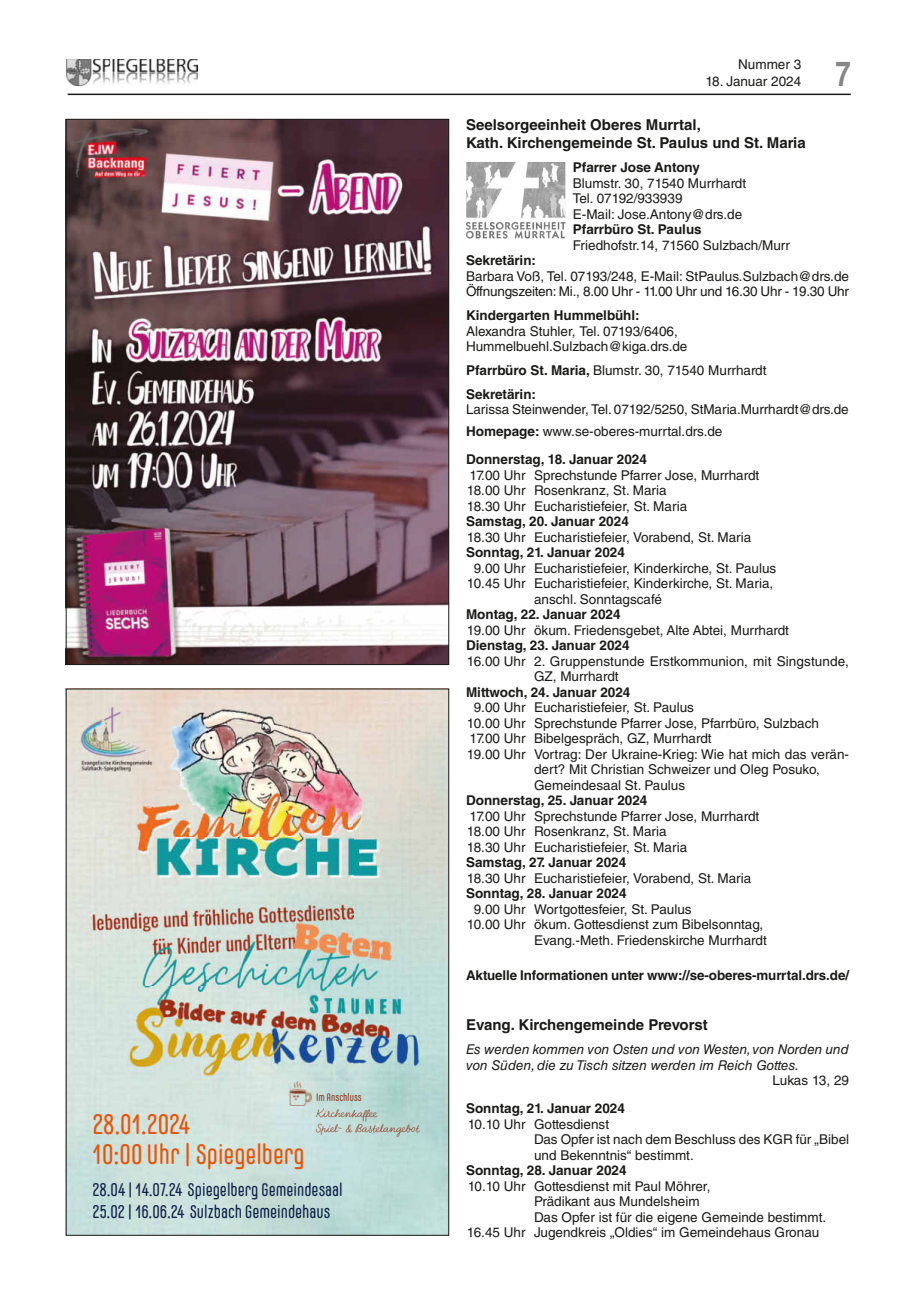
<style>
.page{position:relative;width:915px;height:1297px;background:#fff}
.page>*{position:absolute;margin:0;border:0;box-sizing:border-box;transform-origin:0 0}
.t1{font:700 34.5px "Helvetica LT Std";color:#868786;scale:.8 1}
.t2{font:28.2px "Carl Marx";color:#ea5407}
.t3{font:18.3px/22px "Carl Marx";color:#10234a}
.t4{font:700 15px/18.5px "Helvetica LT Std";color:#1a1a18}
.t5{font:13.5px/15.5px "Helvetica LT Std";color:#1a1a18}
.t6{font:700 13.5px/23.7px "Helvetica LT Std";color:#1a1a18}
.t7{font:italic 13.5px/15.5px "Helvetica LT Std";color:#1a1a18}
.t8{font:12px "Bellfort Draw Script";color:#8d371a}
.t9{font:10.8px "Carl Marx";color:#8d371a}
.s1{font-weight:400}
.s2{font-weight:700}
</style>
<div class="page">
<hr style="left:68px;top:94px;width:782px;height:1px;background:#1a1a18">
<img style="left:66px;top:59px;width:132px;height:27px">
<img style="left:68px;top:121px;width:379px;height:542px">
<img style="left:68px;top:691px;width:379px;height:542px">
<img style="left:289px;top:1081px;width:25px;height:24px">
<img style="left:466px;top:163px;width:100px;height:76px">
<p class="t9" style="left:316px;top:1091px;width:47px">Im Anschluss</p>
<p class="t8" style="left:316px;top:1107px;width:62px">Kirchenkaffee</p>
<h2 class="t2" style="left:93px;top:1109px;width:99px">28.01.2024</h2>
<p class="t8" style="left:316px;top:1121px;width:105px">Spiel- &amp; Bastelangebot</p>
<h2 class="t2" style="left:93px;top:1138px;width:213px">10:00 Uhr | Spiegelberg</h2>
<h3 class="t3" style="left:93px;top:1178px;width:251px">28.04 | 14.07.24 Spiegelberg Gemeindesaal<br>25.02 | 16.06.24 Sulzbach Gemeindehaus</h3>
<p class="t5" style="left:738px;top:57px;width:65px">Nummer 3</p>
<p class="t5" style="left:705px;top:73px;width:97px">18. Januar 2024</p>
<h1 class="t1" style="left:835px;top:53px;width:21px">7</h1>
<p class="t4" style="left:466px;top:115px;width:341px">Seelsorgeeinheit Oberes Murrtal,<br>Kath. Kirchengemeinde St. Paulus und St. Maria</p>
<p class="t6" style="left:572px;top:156px;width:129px">Pfarrer Jose Antony</p>
<p class="t5" style="left:572px;top:175px;width:175px">Blumstr. 30, 71540 Murrhardt<br>Tel. 07192/933939<br>E-Mail: Jose.Antony@drs.de</p>
<p class="t6" style="left:572px;top:218px;width:130px">Pfarrbüro St. Paulus</p>
<p class="t5" style="left:572px;top:237px;width:218px">Friedhofstr.14, 71560 Sulzbach/Murr</p>
<p class="t6" style="left:466px;top:249px;width:72px">Sekretärin:</p>
<p class="t5" style="left:466px;top:268px;width:384px">Barbara Voß, Tel. 07193/248, E-Mail: StPaulus.Sulzbach@drs.de<br>Öffnungszeiten: Mi., 8.00 Uhr - 11.00 Uhr und 16.30 Uhr - 19.30 Uhr</p>
<p class="t6" style="left:466px;top:303px;width:175px">Kindergarten Hummelbühl:</p>
<p class="t5" style="left:466px;top:323px;width:223px">Alexandra Stuhler, Tel. 07193/6406,<br>Hummelbuehl.Sulzbach@kiga.drs.de</p>
<p class="t6" style="left:466px;top:358px;width:302px">Pfarrbüro St. Maria, <span class="s1">Blumstr. 30, 71540 Murrhardt<br></span>Sekretärin:</p>
<p class="t5" style="left:466px;top:398px;width:384px;line-height:21.9px">Larissa Steinwender, Tel. 07192/5250, StMaria.Murrhardt@drs.de<br><span class="s2">Homepage:</span> www.se-oberes-murrtal.drs.de</p>
<p class="t6" style="left:466px;top:447px;width:182px">Donnerstag, 18. Januar 2024</p>
<p class="t5" style="left:466px;top:467px;width:294px">17.00 Uhr Sprechstunde Pfarrer Jose, Murrhardt<br>18.00 Uhr Rosenkranz, St. Maria<br>18.30 Uhr Eucharistiefeier, St. Maria</p>
<p class="t6" style="left:466px;top:509px;width:164px">Samstag, 20. Januar 2024</p>
<p class="t5" style="left:466px;top:529px;width:286px">18.30 Uhr Eucharistiefeier, Vorabend, St. Maria</p>
<p class="t6" style="left:466px;top:540px;width:160px">Sonntag, 21. Januar 2024</p>
<p class="t5" style="left:473px;top:560px;width:304px">9.00 Uhr Eucharistiefeier, Kinderkirche, St. Paulus</p>
<p class="t5" style="left:467px;top:576px;width:308px">10.45 Uhr Eucharistiefeier, Kinderkirche, St. Maria,</p>
<p class="t5" style="left:534px;top:591px;width:129px">anschl. Sonntagscafé</p>
<p class="t6" style="left:466px;top:602px;width:156px">Montag, 22. Januar 2024</p>
<p class="t5" style="left:466px;top:622px;width:323px">19.00 Uhr ökum. Friedensgebet, Alte Abtei, Murrhardt</p>
<p class="t6" style="left:466px;top:633px;width:165px">Dienstag, 23. Januar 2024</p>
<p class="t5" style="left:534px;top:653px;width:316px;text-indent:-67px">16.00 Uhr 2. Gruppenstunde Erstkommunion, mit Singstunde,<br>GZ, Murrhardt</p>
<p class="t6" style="left:466px;top:680px;width:166px">Mittwoch, 24. Januar 2024</p>
<p class="t5" style="left:473px;top:700px;width:222px">9.00 Uhr Eucharistiefeier, St. Paulus</p>
<p class="t5" style="left:467px;top:715px;width:353px">10.00 Uhr Sprechstunde Pfarrer Jose, Pfarrbüro, Sulzbach</p>
<p class="t5" style="left:469px;top:731px;width:244px">17.00 Uhr Bibelgespräch, GZ, Murrhardt</p>
<p class="t5" style="left:466px;top:746px;width:383px">19.00 Uhr Vortrag: Der Ukraine-Krieg: Wie hat mich das verän-</p>
<p class="t5" style="left:534px;top:762px;width:287px">dert? Mit Christian Schweizer und Oleg Posuko,</p>
<p class="t5" style="left:534px;top:777px;width:152px">Gemeindesaal St. Paulus</p>
<p class="t6" style="left:466px;top:788px;width:183px">Donnerstag, 25. Januar 2024</p>
<p class="t5" style="left:466px;top:808px;width:294px">17.00 Uhr Sprechstunde Pfarrer Jose, Murrhardt<br>18.00 Uhr Rosenkranz, St. Maria<br>18.30 Uhr Eucharistiefeier, St. Maria</p>
<p class="t6" style="left:466px;top:850px;width:162px">Samstag, 27. Januar 2024</p>
<p class="t5" style="left:466px;top:870px;width:286px">18.30 Uhr Eucharistiefeier, Vorabend, St. Maria</p>
<p class="t6" style="left:466px;top:881px;width:162px">Sonntag, 28. Januar 2024</p>
<p class="t5" style="left:473px;top:901px;width:219px">9.00 Uhr Wortgottesfeier, St. Paulus</p>
<p class="t5" style="left:467px;top:917px;width:298px">10.00 Uhr ökum. Gottesdienst zum Bibelsonntag,</p>
<p class="t5" style="left:534px;top:932px;width:234px">Evang.-Meth. Friedenskirche Murrhardt</p>
<p class="t6" style="left:466px;top:963px;width:384px">Aktuelle Informationen unter www://se-oberes-murrtal.drs.de/</p>
<p class="t4" style="left:466px;top:1015px;width:243px">Evang. Kirchengemeinde Prevorst</p>
<p class="t7" style="left:466px;top:1041px;width:384px">Es werden kommen von Osten und von Westen, von Norden und von Süden, die zu Tisch sitzen werden im Reich Gottes.</p>
<p class="t5" style="left:772px;top:1072px;width:78px">Lukas 13, 29</p>
<p class="t6" style="left:466px;top:1096px;width:160px">Sonntag, 21. Januar 2024</p>
<p class="t5" style="left:534px;top:1116px;width:316px;text-indent:-66px">10.10 Uhr Gottesdienst<br>Das Opfer ist nach dem Beschluss des KGR für „Bibel und Bekenntnis“ bestimmt.</p>
<p class="t6" style="left:466px;top:1158px;width:162px">Sonntag, 28. Januar 2024</p>
<p class="t5" style="left:467px;top:1178px;width:244px">10.10 Uhr Gottesdienst mit Paul Möhrer,</p>
<p class="t5" style="left:534px;top:1194px;width:167px">Prädikant aus Mundelsheim</p>
<p class="t5" style="left:534px;top:1209px;width:293px">Das Opfer ist für die eigene Gemeinde bestimmt.</p>
<p class="t5" style="left:466px;top:1225px;width:354px">16.45 Uhr Jugendkreis „Oldies“ im Gemeindehaus Gronau</p>
</div>
